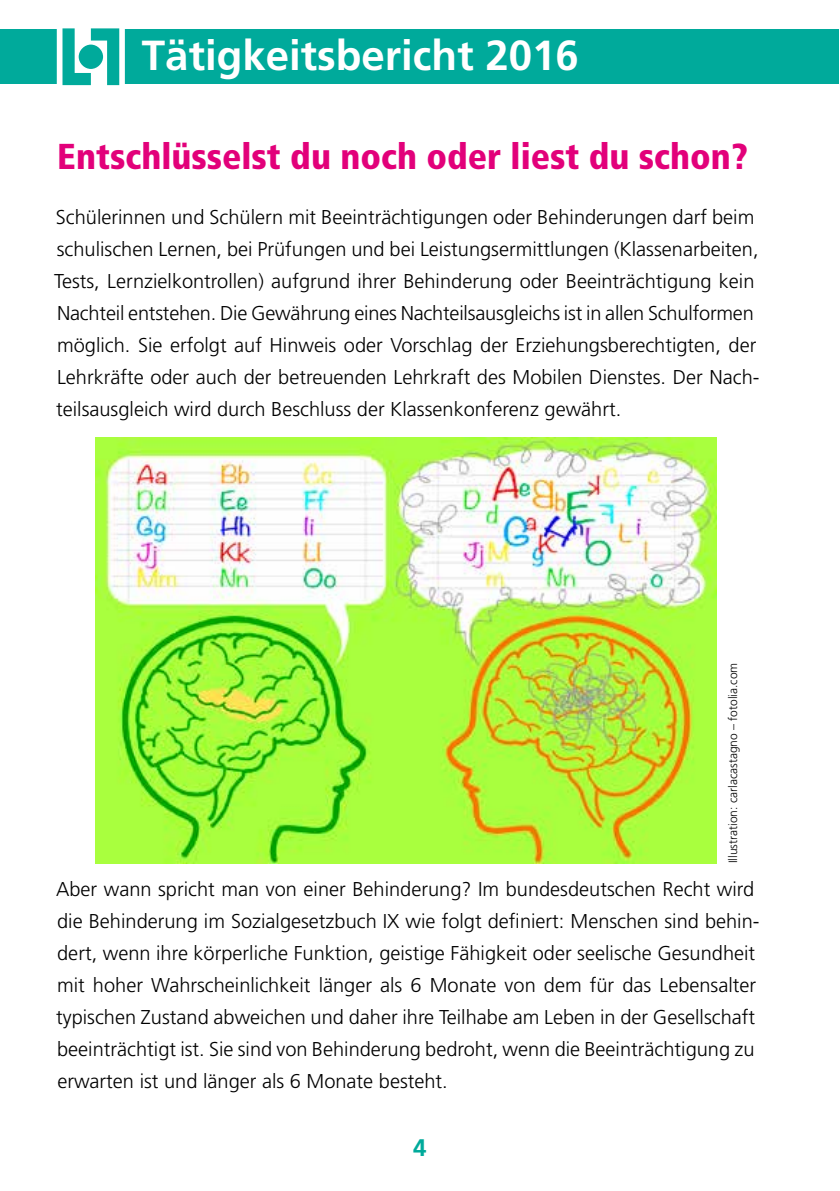
<style>
.page{position:relative;width:840px;height:1191px;background:#fff}
.page>*{position:absolute;margin:0;border:0;box-sizing:border-box;transform-origin:0 0}
.t1{font:700 42px "Frutiger";color:#fff}
.t2{font:900 condensed 36px "Frutiger";color:#e2007a}
.t3{font:700 24px "Frutiger";color:#00aa9b}
.t4{font:300 20px/32px "Frutiger";color:#000}
.t5{font:300 12px "Frutiger";color:#000}
</style>
<div class="page">
<div style="left:0;top:29px;width:838px;height:55px;background:#00aa9b"></div>
<svg style="left:57px;top:28px;width:68px;height:58px"></svg>
<svg style="left:62px;top:28px;width:57px;height:57px"></svg>
<div style="left:79px;top:45px;width:24px;height:24px;background:#00aa9b;border-radius:50%"></div>
<img style="left:95px;top:437px;width:621px;height:426px">
<h1 class="t1" style="left:142px;top:31px;width:438px">Tätigkeitsbericht 2016</h1>
<h2 class="t2" style="left:57px;top:135px;width:691px">Entschlüsselst du noch oder liest du schon?</h2>
<p class="t4" style="left:54px;top:201px;width:706px">Schülerinnen und Schülern mit Beeinträchtigungen oder Behinderungen darf beim schulischen Lernen, bei Prüfungen und bei Leistungsermittlungen (Klassenarbeiten, Tests, Lernzielkontrollen) aufgrund ihrer Behinderung oder Beeinträchtigung kein Nachteil entstehen. Die Gewährung eines Nachteilsausgleichs ist in allen Schulformen möglich. Sie erfolgt auf Hinweis oder Vorschlag der Erziehungsberechtigten, der Lehrkräfte oder auch der betreuenden Lehrkraft des Mobilen Dienstes. Der Nach&shy;teilsausgleich wird durch Beschluss der Klassenkonferenz gewährt.</p>
<p class="t5" style="left:726px;top:863px;width:202px;rotate:-90deg">Illustration: carlacastagno – fotolia.com</p>
<p class="t4" style="left:56px;top:873px;width:704px">Aber wann spricht man von einer Behinderung? Im bundesdeutschen Recht wird die Behinderung im Sozialgesetzbuch IX wie folgt definiert: Menschen sind behin&shy;dert, wenn ihre körperliche Funktion, geistige Fähigkeit oder seelische Gesundheit mit hoher Wahrscheinlichkeit länger als 6 Monate von dem für das Lebensalter typischen Zustand abweichen und daher ihre Teilhabe am Leben in der Gesellschaft beeinträchtigt ist. Sie sind von Behinderung bedroht, wenn die Beeinträchtigung zu erwarten ist und länger als 6 Monate besteht.</p>
<p class="t3" style="left:413px;top:1133px;width:15px">4</p>
</div>
